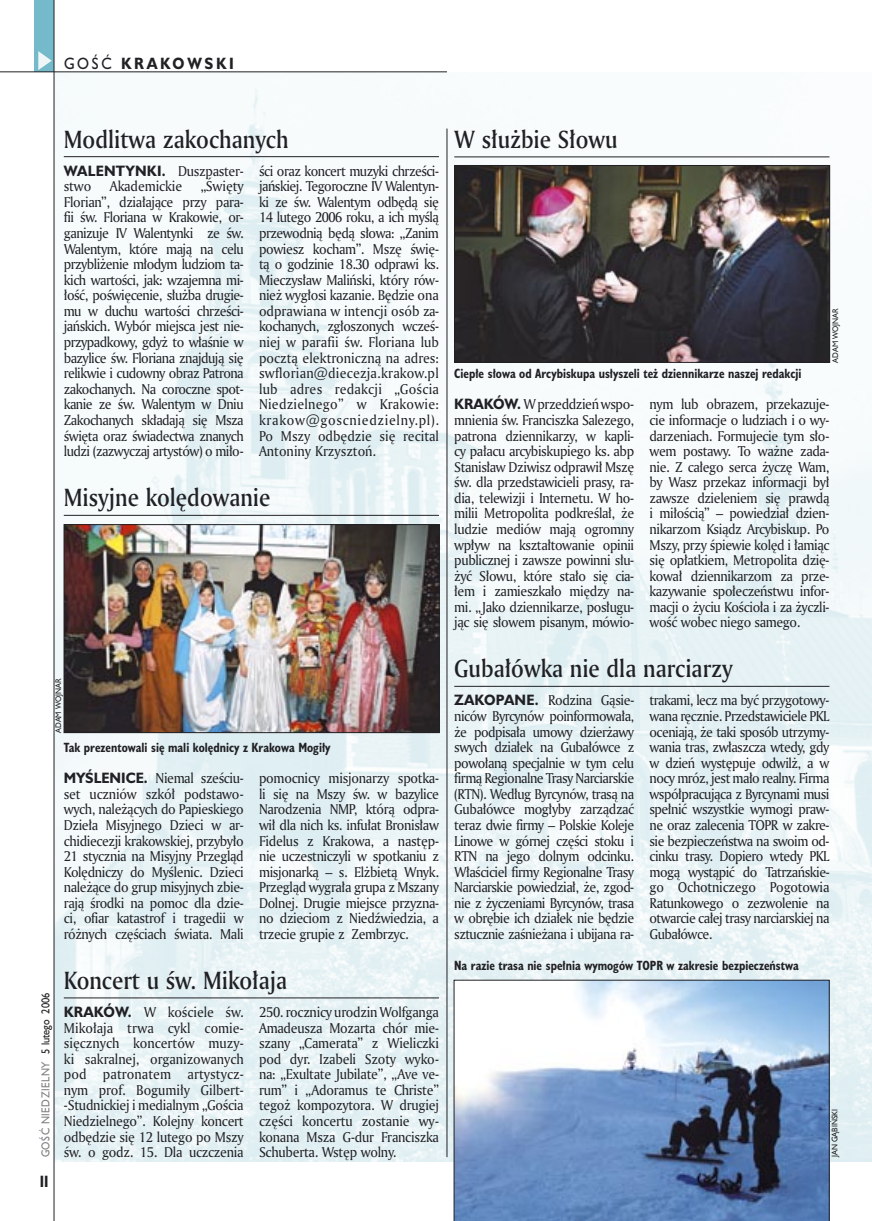
<style>
.page{position:relative;width:872px;height:1221px;background:#fff}
.page>*{position:absolute;margin:0;border:0;box-sizing:border-box;transform-origin:0 0}
._05d_tytyl_Kronika_AmMd_16_pt{font:24px "Amerigo Md PL";color:#212125;scale:.9 1}
._15a_temat_lewo{font:700 15px "Humanst 521 PL";letter-spacing:.2em;color:#212125;scale:.9 1}
._16_pagina_lewa{font:700 15px "Humanst 521 Cn PL";color:#212125;scale:.94 1}
._03_body_bez_akapitu{font:13.8px/15.6px "Amerigo PL";letter-spacing:-.03em;color:#212125;text-align:justify;scale:.94 1}
._03_body_bez_akapitu-2{font:13.8px "Amerigo PL";letter-spacing:-.01em;color:#212125;scale:.94 1}
._09_podpis_zdjecia_HuCnB{font:700 12.3px "Humanst 521 Cn PL";color:#212125;scale:.94 1}
._18a_data_lewa_GOSC{font:10.5px "Humanst 521 PL";letter-spacing:.05em;color:#7f7f83;scale:.9 1}
._18_data_lewa{font:10.5px "Humanst 521 PL";color:#212125;scale:.9 1}
._09a_autor_zdjecia_Hu_5_pt{font:7.5px "Humanst 521 PL";color:#212125;scale:.94 1}
.s1{font-weight:400}
.s2{font-family:"Humanst 521 PL";font-weight:700}
</style>
<div class="page">
<img style="left:55px;top:89px;width:817px;height:1072px">
<div style="left:35px;top:0;width:19px;height:72px;background:#75baca"></div>
<svg style="left:38px;top:51px;width:14px;height:19px"></svg>
<hr style="left:54px;top:0;width:1px;height:1220px;background:#212125">
<hr style="left:0;top:72px;width:447px;height:1px;background:#212125">
<hr style="left:447px;top:129px;width:1px;height:1027px;background:#212125">
<hr style="left:64px;top:156px;width:375px;height:1px;background:#212125">
<hr style="left:64px;top:997px;width:375px;height:1px;background:#212125">
<hr style="left:64px;top:515px;width:375px;height:1px;background:#212125">
<hr style="left:454px;top:156px;width:375px;height:1px;background:#212125">
<hr style="left:454px;top:686px;width:375px;height:1px;background:#212125">
<img style="left:66px;top:526px;width:371px;height:204px">
<div style="left:64px;top:524px;width:375px;height:208px;border:1px solid #212125"></div>
<svg style="left:454px;top:979px;width:375px;height:241px"></svg>
<img style="left:456px;top:167px;width:372px;height:193px">
<div style="left:454px;top:165px;width:376px;height:197px;border:1px solid #212125"></div>
<p class="_15a_temat_lewo" style="left:64px;top:53px;width:190px"><span class="s1">GOŚĆ</span> KRAKOWSKI</p>
<p class="_05d_tytyl_Kronika_AmMd_16_pt" style="left:64px;top:123px;width:251px">Modlitwa zakochanych</p>
<p class="_03_body_bez_akapitu" style="left:64px;top:162px;width:193px"><span class="s2">WALENTYNKI.</span> Duszpaster&shy;stwo</p>
<p class="_03_body_bez_akapitu" style="left:259px;top:162px;width:193px">ści oraz koncert muzyki chrześci&shy;jańskiej. Tegoroczne IV Walentyn&shy;ki ze św. Walentym odbędą się 14 lutego 2006 roku, a ich myślą przewodnią będą słowa: „Zanim powiesz kocham”. Mszę świę&shy;tą o godzinie 18.30 odprawi ks.<br>Mieczysław Maliński, który rów&shy;nież wygłosi kazanie. Będzie ona odprawiana w intencji osób za&shy;kochanych, zgłoszonych wcześ&shy;niej w parafii św. Floriana lub pocztą elektroniczną na adres: swflorian@diecezja.krakow.pl lub adres redakcji „Gościa Niedzielnego” w Krakowie: krakow@goscniedzielny.pl).<br>Po Mszy odbędzie się recital Antoniny Krzysztoń.</p>
<p class="_03_body_bez_akapitu" style="left:64px;top:178px;width:193px;text-indent:137px">„Święty Florian”, działające przy para&shy;fii św. Floriana w Krakowie, or&shy;ganizuje IV Walentynki ze św.<br>Walentym, które mają na celu przybliżenie młodym ludziom ta&shy;kich wartości, jak: wzajemna mi&shy;łość, poświęcenie, służba drugie&shy;mu w duchu wartości chrześci&shy;jańskich. Wybór miejsca jest nie&shy;przypadkowy, gdyż to właśnie w bazylice św. Floriana znajdują się relikwie i cudowny obraz Patrona zakochanych. Na coroczne spot&shy;kanie ze św. Walentym w Dniu Zakochanych składają się Msza święta oraz świadectwa znanych ludzi (zazwyczaj artystów) o miło-</p>
<p class="_03_body_bez_akapitu-2" style="left:110px;top:177px;width:79px">Akademickie</p>
<p class="_05d_tytyl_Kronika_AmMd_16_pt" style="left:64px;top:481px;width:231px">Misyjne kolędowanie</p>
<p class="_09a_autor_zdjecia_Hu_5_pt" style="left:53px;top:732px;width:60px;rotate:-90deg">ADAM WOJNAR</p>
<p class="_09_podpis_zdjecia_HuCnB" style="left:64px;top:739px;width:285px">Tak prezentowali się mali kolędnicy z Krakowa Mogiły</p>
<p class="_18_data_lewa" style="left:38px;top:1053px;width:69px;rotate:-90deg">5 lutego 2006</p>
<p class="_18a_data_lewa_GOSC" style="left:38px;top:1157px;width:108px;rotate:-90deg">GOŚĆ NIEDZIELNY</p>
<p class="_16_pagina_lewa" style="left:40px;top:1170px;width:11px">II</p>
<p class="_03_body_bez_akapitu" style="left:64px;top:770px;width:193px"><span class="s2">MYŚLENICE.</span> Niemal sześciu&shy;set uczniów szkół podstawo&shy;wych, należących do Papieskiego Dzieła Misyjnego Dzieci w ar&shy;chidiecezji krakowskiej, przybyło 21 stycznia na Misyjny Przegląd Kolędniczy do Myślenic. Dzieci należące do grup misyjnych zbie&shy;rają środki na pomoc dla dzie&shy;ci, ofiar katastrof i tragedii w różnych częściach świata. Mali</p>
<p class="_03_body_bez_akapitu" style="left:259px;top:770px;width:193px">pomocnicy misjonarzy spotka&shy;li się na Mszy św. w bazylice Narodzenia NMP, którą odpra&shy;wił dla nich ks. infułat Bronisław Fidelus z Krakowa, a następ&shy;nie uczestniczyli w spotkaniu z misjonarką – s. Elżbietą Wnyk.<br>Przegląd wygrała grupa z Mszany Dolnej. Drugie miejsce przyzna&shy;no dzieciom z Niedźwiedzia, a trzecie grupie z Zembrzyc.</p>
<p class="_05d_tytyl_Kronika_AmMd_16_pt" style="left:64px;top:964px;width:250px">Koncert u św. Mikołaja</p>
<p class="_03_body_bez_akapitu" style="left:64px;top:1003px;width:193px"><span class="s2">KRAKÓW.</span> W kościele św.<br>Mikołaja trwa cykl comie&shy;sięcznych koncertów muzy&shy;ki sakralnej, organizowanych pod patronatem artystycz&shy;nym prof. Bogumiły Gilbert--Studnickiej i medialnym „Gościa Niedzielnego”. Kolejny koncert odbędzie się 12 lutego po Mszy św. o godz. 15. Dla uczczenia</p>
<p class="_03_body_bez_akapitu" style="left:259px;top:1003px;width:193px">250. rocznicy urodzin Wolfganga Amadeusza Mozarta chór mie&shy;szany „Camerata” z Wieliczki pod dyr. Izabeli Szoty wyko&shy;na: „Exultate Jubilate”, „Ave ve&shy;rum” i „Adoramus te Christe” tegoż kompozytora. W drugiej części koncertu zostanie wy&shy;konana Msza G-dur Franciszka Schuberta. Wstęp wolny.</p>
<p class="_05d_tytyl_Kronika_AmMd_16_pt" style="left:454px;top:123px;width:183px">W służbie Słowu</p>
<p class="_09_podpis_zdjecia_HuCnB" style="left:454px;top:365px;width:371px">Ciepłe słowa od Arcybiskupa usłyszeli też dziennikarze naszej redakcji</p>
<p class="_09a_autor_zdjecia_Hu_5_pt" style="left:830px;top:362px;width:60px;rotate:-90deg">ADAM WOJNAR</p>
<p class="_03_body_bez_akapitu" style="left:454px;top:396px;width:193px"><span class="s2">KRAKÓW.</span> W przeddzień wspo&shy;mnienia św. Franciszka Salezego, patrona dziennikarzy, w kapli&shy;cy pałacu arcybiskupiego ks. abp Stanisław Dziwisz odprawił Mszę św. dla przedstawicieli prasy, ra&shy;dia, telewizji i Internetu. W ho&shy;milii Metropolita podkreślał, że ludzie mediów mają ogromny wpływ na kształtowanie opinii publicznej i zawsze powinni słu&shy;żyć Słowu, które stało się cia&shy;łem i zamieszkało między na&shy;mi. „Jako dziennikarze, posługu&shy;jąc się słowem pisanym, mówio-</p>
<p class="_03_body_bez_akapitu" style="left:649px;top:396px;width:193px">nym lub obrazem, przekazuje&shy;cie informacje o ludziach i o wy&shy;darzeniach. Formujecie tym sło&shy;wem postawy. To ważne zada&shy;nie. Z całego serca życzę Wam, by Wasz przekaz informacji był zawsze dzieleniem się prawdą i miłością” – powiedział dzien&shy;nikarzom Ksiądz Arcybiskup. Po Mszy, przy śpiewie kolęd i łamiąc się opłatkiem, Metropolita dzię&shy;kował dziennikarzom za prze&shy;kazywanie społeczeństwu infor&shy;macji o życiu Kościoła i za życzli&shy;wość wobec niego samego.</p>
<p class="_05d_tytyl_Kronika_AmMd_16_pt" style="left:454px;top:652px;width:311px">Gubałówka nie dla narciarzy</p>
<p class="_03_body_bez_akapitu" style="left:454px;top:692px;width:193px"><span class="s2">ZAKOPANE.</span> Rodzina Gąsie&shy;niców Byrcynów poinformowała, że podpisała umowy dzierżawy swych działek na Gubałówce z powołaną specjalnie w tym celu firmą Regionalne Trasy Narciarskie (RTN). Według Byrcynów, trasą na Gubałówce mogłyby zarządzać teraz dwie firmy – Polskie Koleje Linowe w górnej części stoku i RTN na jego dolnym odcinku.<br>Właściciel firmy Regionalne Trasy Narciarskie powiedział, że, zgod&shy;nie z życzeniami Byrcynów, trasa w obrębie ich działek nie będzie sztucznie zaśnieżana i ubijana ra-</p>
<p class="_03_body_bez_akapitu" style="left:649px;top:692px;width:193px">trakami, lecz ma być przygotowy&shy;wana ręcznie. Przedstawiciele PKL oceniają, że taki sposób utrzymy&shy;wania tras, zwłaszcza wtedy, gdy w dzień występuje odwilż, a w nocy mróz, jest mało realny. Firma współpracująca z Byrcynami musi spełnić wszystkie wymogi praw&shy;ne oraz zalecenia TOPR w zakre&shy;sie bezpieczeństwa na swoim od&shy;cinku trasy. Dopiero wtedy PKL mogą wystąpić do Tatrzańskie&shy;go Ochotniczego Pogotowia Ratunkowego o zezwolenie na otwarcie całej trasy narciarskiej na Gubałówce.</p>
<p class="_09_podpis_zdjecia_HuCnB" style="left:454px;top:956px;width:368px">Na razie trasa nie spełnia wymogów TOPR w zakresie bezpieczeństwa</p>
<p class="_09a_autor_zdjecia_Hu_5_pt" style="left:829px;top:1156px;width:53px;rotate:-90deg">JAN GĄBIŃSKI</p>
</div>
